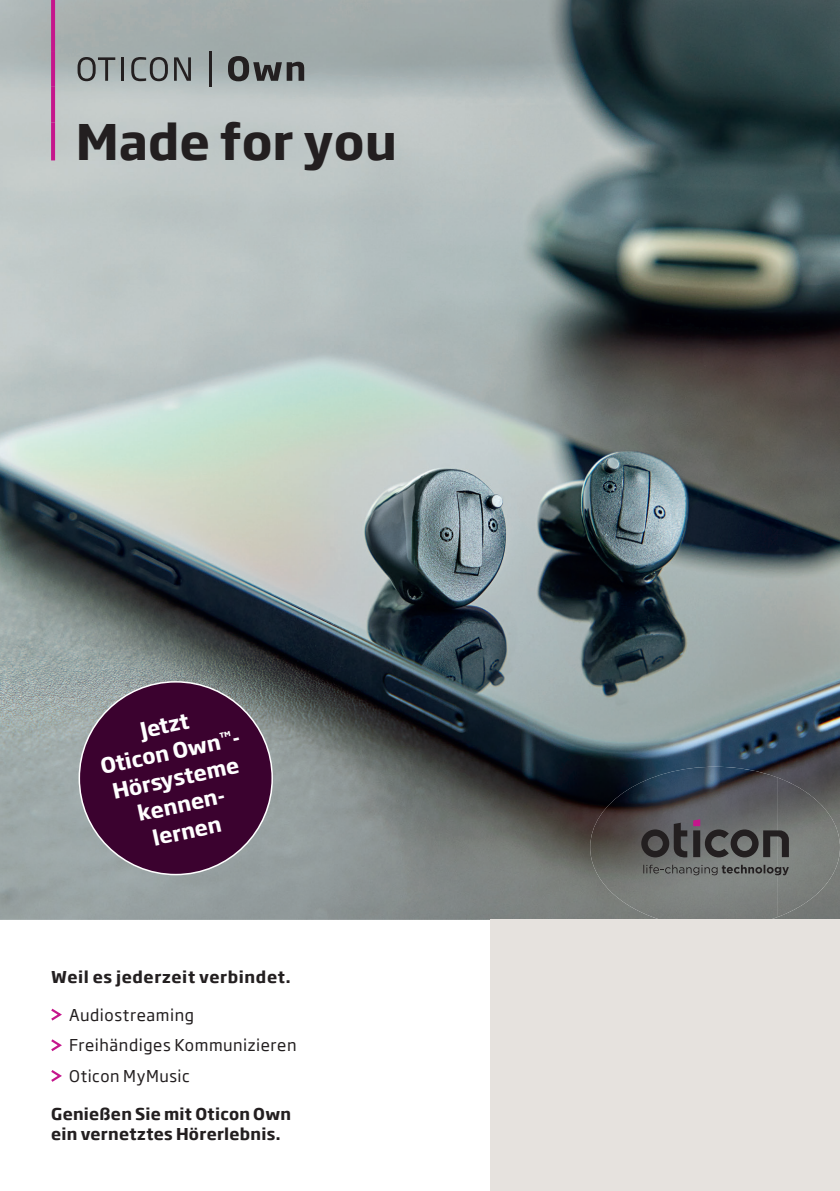
<style>
.page{position:relative;width:840px;height:1191px;background:#fff}
.page>*{position:absolute;margin:0;border:0;box-sizing:border-box;transform-origin:0 0}
.t1{font:700 48px "Soho Gothic Pro";color:#231f20}
.t2{font:700 20.6px/26.8px "Soho Gothic Pro";color:#fff;text-align:center}
.t3{font:700 16px/20.8px "Soho Gothic Pro";letter-spacing:.02em;color:#231f20}
.t4{font:16px/30.6px "Soho Gothic Pro";letter-spacing:.035em;color:#231f20}
</style>
<div class="page">
<img style="left:0;top:0;width:839px;height:920px">
<img style="left:590px;top:766px;width:187px;height:154px">
<img style="left:776px;top:777px;width:63px;height:140px">
<div style="left:489px;top:920px;width:350px;height:271px;background:#e6e2de"></div>
<hr style="left:51px;top:0;width:4px;height:51px;background:#c5168c">
<hr style="left:51px;top:51px;width:4px;height:36px;background:#c5168c">
<svg style="left:51px;top:87px;width:4px;height:35px"></svg>
<svg style="left:51px;top:122px;width:4px;height:38px"></svg>
<svg style="left:641px;top:819px;width:147px;height:38px;background:#525051"></svg>
<svg style="left:643px;top:864px;width:145px;height:11px;background:#666866"></svg>
<div style="left:79px;top:682px;width:193px;height:192px;background:#3b022f;border-radius:50%"></div>
<svg style="left:77px;top:57px;width:38px;height:24px"></svg>
<hr style="left:120px;top:57px;width:3px;height:24px;background:#231f20">
<svg style="left:131px;top:57px;width:37px;height:24px"></svg>
<svg style="left:174px;top:57px;width:17px;height:24px"></svg>
<hr style="left:209px;top:51px;width:3px;height:36px;background:#231f20">
<svg style="left:228px;top:56px;width:76px;height:25px;background:#676b6b"></svg>
<svg style="left:51px;top:1008px;width:11px;height:13px"></svg>
<svg style="left:51px;top:1039px;width:11px;height:13px"></svg>
<svg style="left:51px;top:1070px;width:11px;height:12px"></svg>
<h1 class="t1" style="left:76px;top:104px;width:322px">Made for you</h1>
<p class="t2" style="left:92px;top:726px;width:143px;rotate:-12deg">Jetzt<br>Oticon Own<sup>™</sup>-<br>Hörsysteme kennen&shy;lernen</p>
<p class="t3" style="left:51px;top:965px;width:241px">Weil es jederzeit verbindet.</p>
<p class="t4" style="left:69px;top:998px;width:229px">Audiostreaming<br>Freihändiges Kommunizieren<br>Oticon MyMusic</p>
<p class="t3" style="left:51px;top:1102px;width:241px">Genießen Sie mit Oticon Own ein vernetztes Hörerlebnis.</p>
</div>
